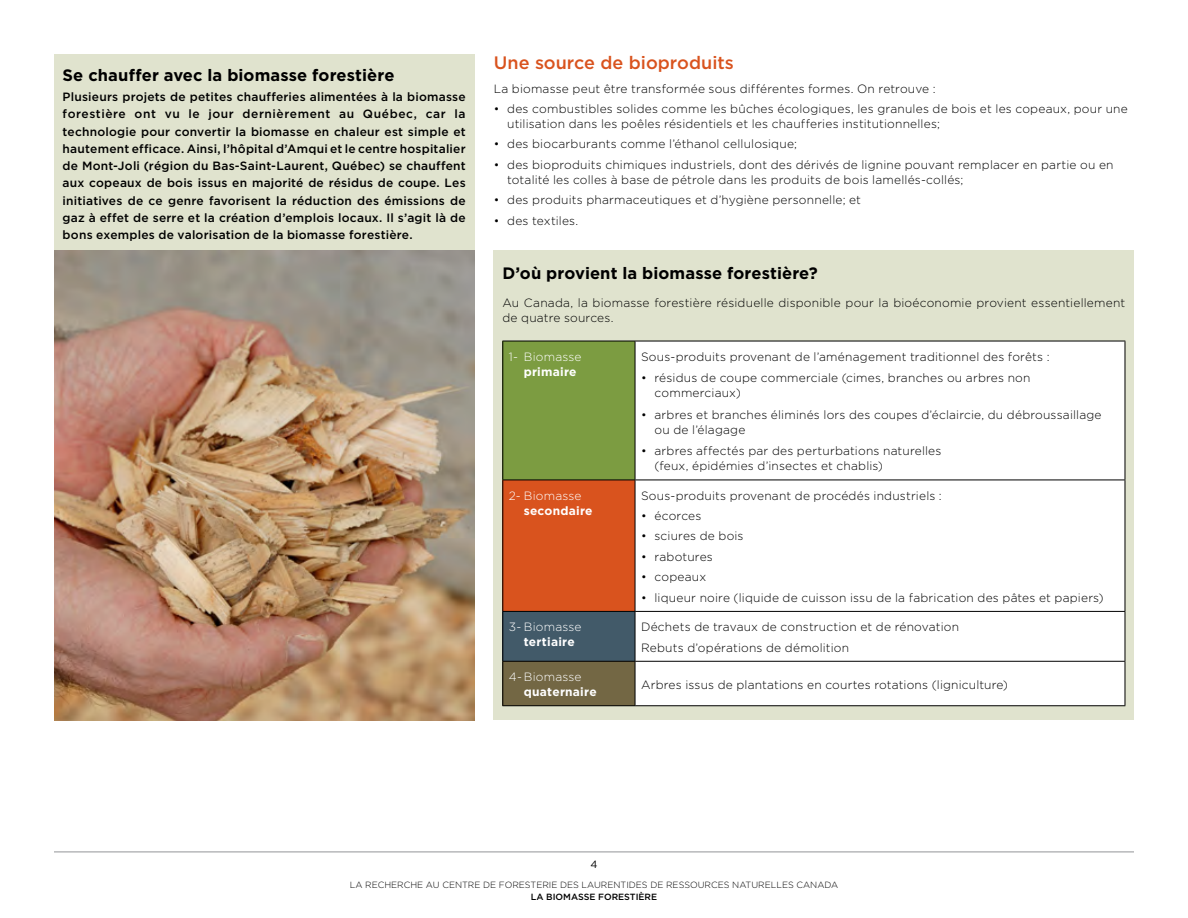
<style>
.page{position:relative;width:1188px;height:918px;background:#fff}
.page>*{position:absolute;margin:0;border:0;box-sizing:border-box;transform-origin:0 0}
.t1{font:500 18px "Gotham";color:#d9531e}
.t2{font:700 16.5px "Gotham";letter-spacing:.005em;color:#000}
.t3{font:300 12px/15px "Gotham";letter-spacing:.015em;color:#000}
.t4{font:500 12px/17.2px "Gotham";letter-spacing:.015em;color:#000;text-align:justify}
.t5{font:300 12px/15px "Gotham";letter-spacing:.015em;color:#fff}
.t6{font:700 12px/15px "Gotham";letter-spacing:.02em;color:#fff}
.t7{font:10.5px "Gotham";color:#000}
.t8{font:300 9px "Gotham";color:#000}
.t9{font:500 9px "Gotham";color:#000}
.s1{font-weight:700}
.s2{font-weight:300}
</style>
<div class="page">
<hr style="left:54px;top:852px;width:1080px;height:1px;background:#939598">
<div style="left:494px;top:251px;width:640px;height:469px;background:#e0e3ce"></div>
<div style="left:54px;top:54px;width:420px;height:197px;background:#e0e3ce"></div>
<img style="left:54px;top:251px;width:420px;height:469px">
<div style="left:503px;top:341px;width:132px;height:139px;background:#7c9c41"></div>
<div style="left:636px;top:342px;width:489px;height:363px;background:#fff"></div>
<div style="left:503px;top:480px;width:132px;height:131px;background:#d9531e"></div>
<div style="left:503px;top:611px;width:132px;height:50px;background:#425a69"></div>
<div style="left:503px;top:661px;width:132px;height:45px;background:#736744"></div>
<hr style="left:502px;top:341px;width:133px;height:1px;background:#000">
<hr style="left:502px;top:341px;width:1px;height:139px;background:#000">
<hr style="left:635px;top:341px;width:490px;height:1px;background:#000">
<hr style="left:635px;top:341px;width:1px;height:139px;background:#000">
<hr style="left:1125px;top:341px;width:1px;height:139px;background:#000">
<hr style="left:502px;top:480px;width:133px;height:1px;background:#000">
<hr style="left:502px;top:480px;width:1px;height:131px;background:#000">
<hr style="left:635px;top:480px;width:490px;height:1px;background:#000">
<hr style="left:635px;top:480px;width:1px;height:131px;background:#000">
<hr style="left:1125px;top:480px;width:1px;height:131px;background:#000">
<hr style="left:502px;top:611px;width:133px;height:1px;background:#000">
<hr style="left:502px;top:612px;width:1px;height:49px;background:#000">
<hr style="left:635px;top:611px;width:490px;height:1px;background:#000">
<hr style="left:635px;top:612px;width:1px;height:49px;background:#000">
<hr style="left:1125px;top:612px;width:1px;height:49px;background:#000">
<hr style="left:502px;top:661px;width:133px;height:1px;background:#000">
<hr style="left:502px;top:662px;width:1px;height:43px;background:#000">
<hr style="left:635px;top:661px;width:490px;height:1px;background:#000">
<hr style="left:635px;top:662px;width:1px;height:43px;background:#000">
<hr style="left:1125px;top:662px;width:1px;height:43px;background:#000">
<hr style="left:502px;top:705px;width:133px;height:1px;background:#000">
<hr style="left:635px;top:705px;width:490px;height:1px;background:#000">
<h5 class="t2" style="left:63px;top:65px;width:333px">Se chauffer avec la biomasse forestière</h5>
<p class="t4" style="left:63px;top:88px;width:405px">Plusieurs projets de petites chaufferies alimentées à la biomasse forestière ont vu le jour dernièrement au Québec, car la technologie pour convertir la biomasse en chaleur est simple et hautement efficace. Ainsi, l’hôpital d’Amqui et le centre hospitalier de Mont-Joli (région du Bas-Saint-Laurent, Québec) se chauffent aux copeaux de bois issus en majorité de résidus de coupe. Les initiatives de ce genre favorisent la réduction des émissions de gaz à effet de serre et la création d’emplois locaux. Il s’agit là de bons exemples de valorisation de la biomasse forestière.</p>
<h4 class="t1" style="left:494px;top:52px;width:242px">Une source de bioproduits</h4>
<p class="t3" style="left:494px;top:81px;width:444px">La biomasse peut être transformée sous différentes formes. On retrouve :</p>
<p class="t3" style="left:507px;top:101px;width:622px;text-indent:-14px">• des combustibles solides comme les bûches écologiques, les granules de bois et les copeaux, pour une utilisation dans les poêles résidentiels et les chaufferies institutionnelles;</p>
<p class="t3" style="left:494px;top:137px;width:305px">• des biocarburants comme l’éthanol cellulosique;</p>
<p class="t3" style="left:507px;top:157px;width:608px;text-indent:-14px">• des bioproduits chimiques industriels, dont des dérivés de lignine pouvant remplacer en partie ou en totalité les colles à base de pétrole dans les produits de bois lamellés-collés;</p>
<p class="t3" style="left:494px;top:192px;width:369px">• des produits pharmaceutiques et d’hygiène personnelle; et</p>
<p class="t3" style="left:494px;top:213px;width:86px">• des textiles.</p>
<h5 class="t2" style="left:502px;top:263px;width:317px">D’où provient la biomasse forestière?</h5>
<p class="t3" style="left:502px;top:295px;width:624px">Au Canada, la biomasse forestière résiduelle disponible pour la bioéconomie provient essentiellement de quatre sources.</p>
<p class="t5" style="left:524px;top:349px;width:59px;text-indent:-15px">1- Biomasse <span class="s1">primaire</span></p>
<p class="t3" style="left:641px;top:349px;width:410px">Sous-produits provenant de l’aménagement traditionnel des forêts :</p>
<p class="t3" style="left:655px;top:370px;width:378px;text-indent:-14px">• résidus de coupe commerciale (cimes, branches ou arbres non commerciaux)</p>
<p class="t3" style="left:655px;top:407px;width:449px;text-indent:-14px">• arbres et branches éliminés lors des coupes d’éclaircie, du débroussaillage ou de l’élagage</p>
<p class="t3" style="left:655px;top:443px;width:288px;text-indent:-14px">• arbres affectés par des perturbations naturelles (feux, épidémies d’insectes et chablis)</p>
<p class="t5" style="left:524px;top:488px;width:70px;text-indent:-15px">2- Biomasse <span class="s1">secondaire</span></p>
<p class="t3" style="left:641px;top:488px;width:302px">Sous-produits provenant de procédés industriels :</p>
<p class="t3" style="left:641px;top:508px;width:62px">• écorces</p>
<p class="t3" style="left:641px;top:529px;width:104px">• sciures de bois</p>
<p class="t3" style="left:641px;top:549px;width:73px">• rabotures</p>
<p class="t3" style="left:641px;top:569px;width:67px">• copeaux</p>
<p class="t3" style="left:641px;top:590px;width:464px">• liqueur noire (liquide de cuisson issu de la fabrication des pâtes et papiers)</p>
<p class="t5" style="left:524px;top:619px;width:59px;text-indent:-15px">3- Biomasse <span class="s1">tertiaire</span></p>
<p class="t3" style="left:641px;top:619px;width:320px">Déchets de travaux de construction et de rénovation</p>
<p class="t3" style="left:641px;top:640px;width:210px">Rebuts d’opérations de démolition</p>
<p class="t6" style="left:524px;top:669px;width:74px;text-indent:-15px"><span class="s2">4- Biomasse </span>quaternaire</p>
<p class="t3" style="left:641px;top:677px;width:369px">Arbres issus de plantations en courtes rotations (ligniculture)</p>
<p class="t7" style="left:590px;top:858px;width:9px">4</p>
<p class="t8" style="left:350px;top:880px;width:490px">LA RECHERCHE AU CENTRE DE FORESTERIE DES LAURENTIDES DE RESSOURCES NATURELLES CANADA</p>
<p class="t9" style="left:531px;top:892px;width:128px">LA BIOMASSE FORESTIÈRE</p>
</div>
